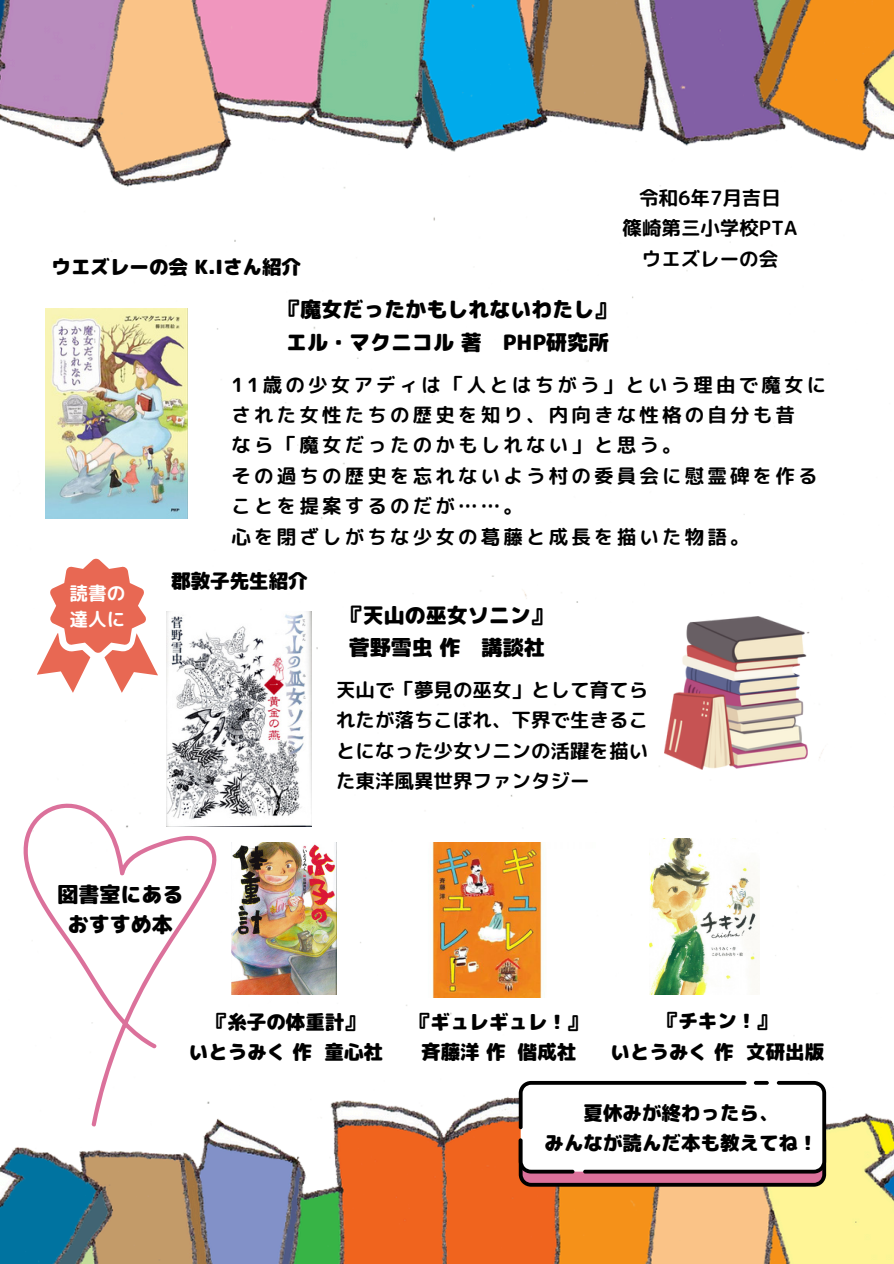
<style>
.page{position:relative;width:894px;height:1264px;background:#fff}
.page>*{position:absolute;margin:0;border:0;box-sizing:border-box;transform-origin:0 0}
.t1{font:21px/32.7px "rounded mplus 1 p black";color:#000;text-align:center}
.t2{font:19.5px/30.3px "rounded mplus 1 p bold";letter-spacing:.16em;color:#000;text-align:justify}
.t3{font:19.5px/30.3px "rounded mplus 1 p black";color:#000;text-align:center}
.t4{font:19.5px/30.3px "rounded mplus 1 p bold";color:#000;text-align:center}
.t5{font:18.6px "rounded mplus 1 p bold";color:#fff}
</style>
<div class="page">
<img style="left:0;top:0;width:893px;height:1263px">
<svg style="left:518px;top:1080px;width:307px;height:106px"></svg>
<img style="left:378px;top:842px;width:217px;height:155px">
<img style="left:649px;top:838px;width:110px;height:156px">
<img style="left:231px;top:842px;width:105px;height:152px">
<img style="left:45px;top:308px;width:142px;height:210px">
<img style="left:167px;top:611px;width:145px;height:215px">
<svg style="left:37px;top:558px;width:121px;height:134px"></svg>
<img style="left:664px;top:616px;width:143px;height:153px">
<svg style="left:22px;top:802px;width:197px;height:325px"></svg>
<p class="t3" style="left:52px;top:252px;width:251px">ウエズレーの会 K.Iさん紹介</p>
<p class="t4" style="left:622px;top:182px;width:176px">令和6年7月吉日<br>篠崎第三小学校PTAウエズレーの会</p>
<p class="t5" style="left:69px;top:579px;width:57px">読書の</p>
<p class="t5" style="left:69px;top:605px;width:57px">達人に</p>
<p class="t1" style="left:279px;top:293px;width:337px">『魔女だったかもしれないわたし』エル・マクニコル著 PHP研究所</p>
<p class="t2" style="left:231px;top:369px;width:596px;text-align:left">11歳の少女アディは「人とはちがう」という理由で魔女にされた女性たちの歴史を知り、内向きな性格の自分も昔<br>なら「魔女だったのかもしれない」と思う。<br>その過ちの歴史を忘れないよう村の委員会に慰霊碑を作ることを提案するのだが……。<br>心を閉ざしがちな少女の葛藤と成長を描いた物語。</p>
<h2 class="t3" style="left:171px;top:566px;width:138px">郡敦子先生紹介</h2>
<p class="t1" style="left:342px;top:598px;width:211px">『天山の巫女ソニン』菅野雪虫作 講談社</p>
<h2 class="t2" style="left:336px;top:674px;width:313px">天山で「夢見の巫女」として育てられたが落ちこぼれ、下界で生きることになった少女ソニンの活躍を描いた東洋風異世界ファンタジー</h2>
<p class="t1" style="left:57px;top:879px;width:127px;line-height:29.2px">図書室にあるおすすめ本</p>
<h2 class="t3" style="left:189px;top:1006px;width:196px">『糸子の体重計』<br>いとうみく作 童心社</h2>
<p class="t3" style="left:411px;top:1006px;width:177px">『ギュレギュレ！』斉藤洋作 偕成社</p>
<h2 class="t3" style="left:610px;top:1005px;width:215px">『チキン！』<br>いとうみく作 文研出版</h2>
<h2 class="t3" style="left:544px;top:1097px;width:274px">夏休みが終わったら、<br>みんなが読んだ本も教えてね！</h2>
</div>
